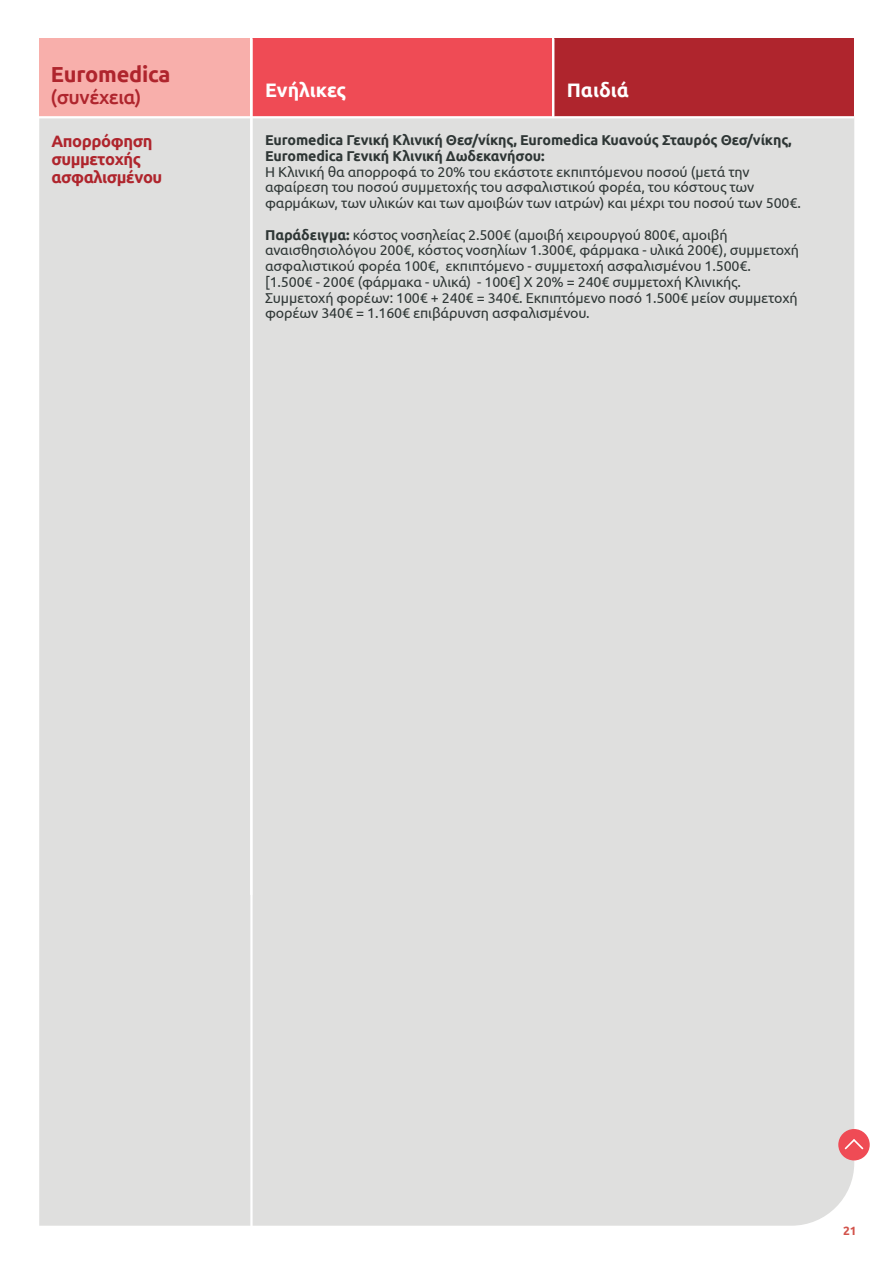
<style>
.page{position:relative;width:893px;height:1263px;background:#fff}
.page>*{position:absolute;margin:0;border:0;box-sizing:border-box;transform-origin:0 0}
.t1{font:700 21.75px "Ubuntu";letter-spacing:-.01em;color:#af252d}
.t2{font:700 19.5px "Ubuntu";color:#fff}
.t3{font:500 19.5px "Ubuntu";letter-spacing:-.02em;color:#af252d}
.t4{font:700 16.5px/18px "Ubuntu";letter-spacing:-.025em;color:#af252d}
.t5{font:14.25px/15.8px "Ubuntu";letter-spacing:-.01em;color:#2e3635}
.t6{font:700 14.25px/15.8px "Ubuntu";letter-spacing:-.01em;color:#2e3635}
.t7{font:700 12px "Ubuntu";color:#d2534b}
.s1{font-weight:700}
</style>
<div class="page">
<div style="left:39px;top:118px;width:815px;height:1108px;background:#dfdfde"></div>
<div style="left:252px;top:38px;width:300px;height:78px;background:#ef4b55"></div>
<div style="left:554px;top:38px;width:300px;height:78px;background:#af252d"></div>
<div style="left:39px;top:38px;width:211px;height:80px;background:#f8afab"></div>
<hr style="left:250px;top:38px;width:3px;height:1196px;background:#fff">
<div style="left:838px;top:1129px;width:32px;height:31px;background:#ef4b55;border-radius:50%"></div>
<svg style="left:844px;top:1139px;width:20px;height:11px"></svg>
<hr style="left:39px;top:116px;width:815px;height:2px;background:#fff">
<h1 class="t1" style="left:51px;top:61px;width:121px">Euromedica</h1>
<h2 class="t3" style="left:51px;top:84px;width:92px">(συνέχεια)</h2>
<h2 class="t2" style="left:265px;top:78px;width:83px">Ενήλικες</h2>
<h2 class="t2" style="left:567px;top:78px;width:64px">Παιδιά</h2>
<p class="t4" style="left:51px;top:132px;width:113px">Απορρόφηση συμμετοχής ασφαλισμένου</p>
<p class="t6" style="left:265px;top:132px;width:528px">Euromedica Γενική Κλινική Θεσ/νίκης, Euromedica Κυανούς Σταυρός Θεσ/νίκης,<br>Euromedica Γενική Κλινική Δωδεκανήσου:</p>
<p class="t5" style="left:265px;top:163px;width:537px">Η Κλινική θα απορροφά το 20% του εκάστοτε εκπιπτόμενου ποσού (μετά την αφαίρεση του ποσού συμμετοχής του ασφαλιστικού φορέα, του κόστους των φαρμάκων, των υλικών και των αμοιβών των ιατρών) και μέχρι του ποσού των 500€.</p>
<p class="t5" style="left:265px;top:226px;width:535px"><span class="s1">Παράδειγμα:</span> κόστος νοσηλείας 2.500€ (αμοιβή χειρουργού 800€, αμοιβή αναισθησιολόγου 200€, κόστος νοσηλίων 1.300€, φάρμακα - υλικά 200€), συμμετοχή ασφαλιστικού φορέα 100€, εκπιπτόμενο - συμμετοχή ασφαλισμένου 1.500€. [1.500€ - 200€ (φάρμακα - υλικά) - 100€] Χ 20% = 240€ συμμετοχή Κλινικής.<br>Συμμετοχή φορέων: 100€ + 240€ = 340€. Εκπιπτόμενο ποσό 1.500€ μείον συμμετοχή φορέων 340€ = 1.160€ επιβάρυνση ασφαλισμένου.</p>
<p class="t7" style="left:843px;top:1223px;width:15px">21</p>
</div>
